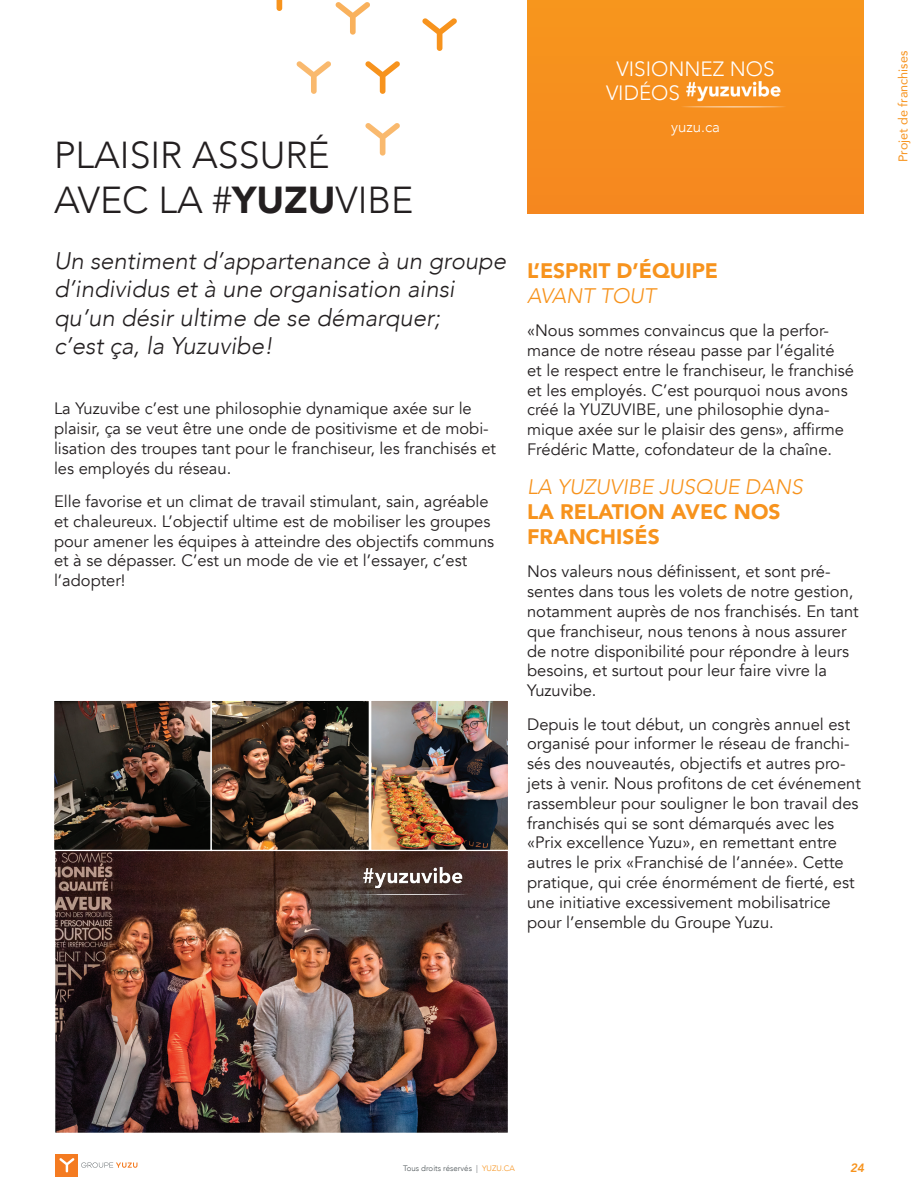
<style>
.page{position:relative;width:918px;height:1188px;background:#fff}
.page>*{position:absolute;margin:0;border:0;box-sizing:border-box;transform-origin:0 0}
._2020_titre{font:300 37.5px "Avenir";color:#231f20}
.Introduction{font:italic 300 24px/28.5px "Avenir";color:#231f20}
.Texte_Courant{font:900 21px/25.2px "Avenir";color:#f7931d}
._03-Petit_titre{font:900 21px/25.2px "Avenir";color:#f7931d}
._02-Titre{font:300 20.7px/24.9px "Avenir";color:#fff}
.Texte_Courant-2{font:16.5px/19.8px "Avenir";color:#231f20}
._02-Titre-2{font:300 15px "Avenir";color:#fff}
.t1{font:12.6px "Avenir";color:#f7931d}
.t2{font:italic 800 12px "Avenir";color:#f7931d}
.t3{font:300 7.95px "Avenir";color:#4a5255}
.s1{font-weight:900}
.s2{font-weight:300;font-style:italic}
.s3{color:#f7931d}
</style>
<div class="page">
<div style="left:527px;top:0;width:337px;height:214px;background:#f68e1e"></div>
<img style="left:682px;top:81px;width:103px;height:27px">
<svg style="left:81px;top:1162px;width:56px;height:6px"></svg>
<div style="left:55px;top:1154px;width:23px;height:22px;background:#f47b21"></div>
<svg style="left:59px;top:1158px;width:16px;height:14px"></svg>
<svg style="left:335px;top:2px;width:35px;height:33px"></svg>
<svg style="left:276px;top:0;width:7px;height:11px"></svg>
<svg style="left:296px;top:61px;width:35px;height:33px"></svg>
<svg style="left:365px;top:61px;width:35px;height:33px"></svg>
<svg style="left:422px;top:18px;width:35px;height:33px"></svg>
<svg style="left:365px;top:123px;width:35px;height:33px"></svg>
<img style="left:56px;top:851px;width:451px;height:281px">
<img style="left:55px;top:702px;width:313px;height:147px">
<div style="left:53px;top:700px;width:159px;height:151px;border:1px solid #fff"></div>
<div style="left:211px;top:700px;width:159px;height:151px;border:1px solid #fff"></div>
<img style="left:372px;top:702px;width:135px;height:147px">
<div style="left:370px;top:700px;width:139px;height:151px;border:1px solid #fff"></div>
<img style="left:344px;top:860px;width:138px;height:35px">
<p class="_2020_titre" style="left:54px;top:133px;width:277px">PLAISIR ASSURÉ</p>
<p class="_2020_titre" style="left:54px;top:178px;width:361px">AVEC LA #<span class="s1">YUZU</span>VIBE</p>
<p class="Introduction" style="left:54px;top:246px;width:454px">Un sentiment d’appartenance à un groupe d’individus et à une organisation ainsi qu’un désir ultime de se démarquer;<br>c’est ça, la Yuzuvibe!</p>
<p class="Texte_Courant-2" style="left:54px;top:399px;width:444px">La Yuzuvibe c’est une philosophie dynamique axée sur le plaisir, ça se veut être une onde de positivisme et de mobi&shy;lisation des troupes tant pour le franchiseur, les franchisés et les employés du réseau.</p>
<p class="Texte_Courant-2" style="left:54px;top:492px;width:442px">Elle favorise et un climat de travail stimulant, sain, agréable et chaleureux. L’objectif ultime est de mobiliser les groupes pour amener les équipes à atteindre des objectifs communs et à se dépasser. C’est un mode de vie et l’essayer, c’est l’adopter!</p>
<p class="_02-Titre" style="left:606px;top:56px;width:170px;text-indent:11px">VISIONNEZ NOS<br>VIDÉOS</p>
<p class="_02-Titre-2" style="left:671px;top:118px;width:50px">yuzu.ca</p>
<p class="_03-Petit_titre" style="left:527px;top:257px;width:192px">L’ESPRIT D’ÉQUIPE<br><span class="s2">AVANT TOUT</span></p>
<p class="Texte_Courant-2" style="left:527px;top:321px;width:328px">«Nous sommes convaincus que la perfor&shy;mance de notre réseau passe par l’égalité<br>et le respect entre le franchiseur, le franchisé et les employés. C’est pourquoi nous avons créé la YUZUVIBE, une philosophie dyna&shy;mique axée sur le plaisir des gens», affirme Frédéric Matte, cofondateur de la chaîne.</p>
<p class="Texte_Courant" style="left:527px;top:473px;width:277px"><span class="s2">LA YUZUVIBE JUSQUE DANS<br></span>LA RELATION AVEC NOS<br>FRANCHISÉS</p>
<p class="Texte_Courant-2" style="left:527px;top:562px;width:333px">Nos valeurs nous définissent, et sont pré&shy;sentes dans tous les volets de notre gestion, notamment auprès de nos franchisés. En tant que franchiseur, nous tenons à nous assurer de notre disponibilité pour répondre à leurs besoins, et surtout pour leur faire vivre la Yuzuvibe.</p>
<p class="Texte_Courant-2" style="left:527px;top:714px;width:335px">Depuis le tout début, un congrès annuel est organisé pour informer le réseau de franchi&shy;sés des nouveautés, objectifs et autres pro&shy;jets à venir. Nous profitons de cet événement rassembleur pour souligner le bon travail des franchisés qui se sont démarqués avec les «Prix excellence Yuzu», en remettant entre autres le prix «Franchisé de l’année». Cette pratique, qui crée énormément de fierté, est une initiative excessivement mobilisatrice pour l’ensemble du Groupe Yuzu.</p>
<p class="t1" style="left:893px;top:162px;width:113px;rotate:-90deg">Projet de franchises</p>
<p class="t3" style="left:403px;top:1164px;width:113px">Tous droits réservés | <span class="s3">YUZU.CA</span></p>
<p class="t2" style="left:850px;top:1161px;width:16px">24</p>
</div>
